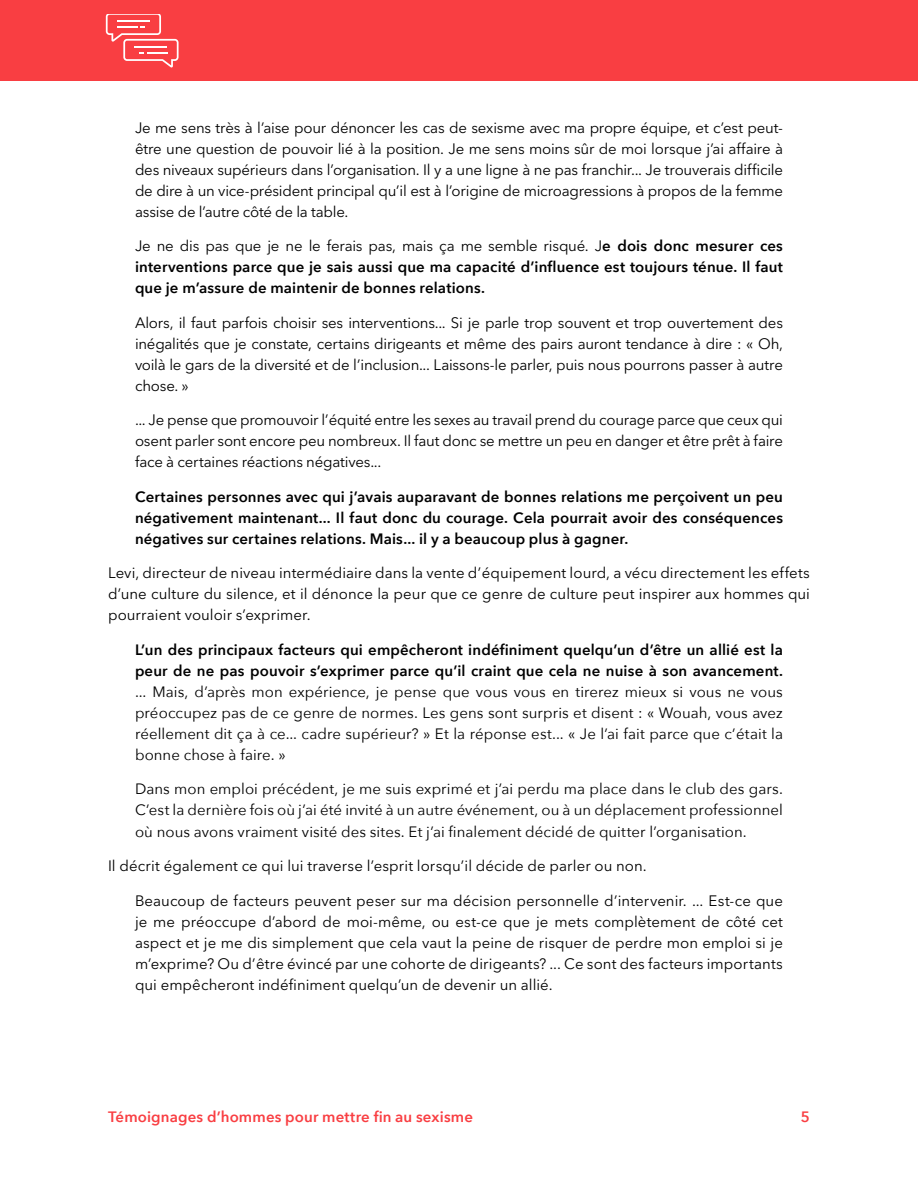
<style>
.page{position:relative;width:918px;height:1188px;background:#fff}
.page>*{position:absolute;margin:0;border:0;box-sizing:border-box;transform-origin:0 0}
.ital_indent{font:15px/21px "Avenir Next LT Pro";letter-spacing:-.015em;color:#000;text-align:justify}
.ital_indent-2{font:15px/21px "Avenir Next";letter-spacing:.005em;color:#000;text-align:justify}
.ital_indent-3{font:600 15px/21px "Avenir Next";letter-spacing:.01em;color:#000;text-align:justify}
.Main_Paragraphs{font:15px/21px "Avenir Next LT Pro";letter-spacing:.005em;color:#000;text-align:justify}
.t1{font:600 15px "Avenir Next";letter-spacing:.01em;color:#f93e42}
.s1{font-family:"Avenir Next LT Pro";font-weight:400}
.s2{font-weight:600}
</style>
<div class="page">
<div style="left:0;top:0;width:918px;height:81px;background:#f93e42"></div>
<svg style="left:106px;top:14px;width:73px;height:54px"></svg>
<p class="ital_indent" style="left:135px;top:117px;width:650px">Je me sens très à l’aise pour dénoncer les cas de sexisme avec ma propre équipe, et c’est peut&shy;être une question de pouvoir lié à la position. Je me sens moins sûr de moi lorsque j’ai affaire à des niveaux supérieurs dans l’organisation. Il y a une ligne à ne pas franchir... Je trouverais difficile de dire à un vice-président principal qu’il est à l’origine de microagressions à propos de la femme assise de l’autre côté de la table.</p>
<p class="ital_indent-3" style="left:135px;top:235px;width:649px"><span class="s1">Je ne dis pas que je ne le ferais pas, mais ça me semble risqué. J</span>e dois donc mesurer ces interventions parce que je sais aussi que ma capacité d’influence est toujours ténue. Il faut que je m’assure de maintenir de bonnes relations.</p>
<p class="ital_indent" style="left:135px;top:312px;width:649px">Alors, il faut parfois choisir ses interventions... Si je parle trop souvent et trop ouvertement des inégalités que je constate, certains dirigeants et même des pairs auront tendance à dire : « Oh, voilà le gars de la diversité et de l’inclusion... Laissons-le parler, puis nous pourrons passer à autre chose. »</p>
<p class="ital_indent" style="left:135px;top:410px;width:649px">... Je pense que promouvoir l’équité entre les sexes au travail prend du courage parce que ceux qui osent parler sont encore peu nombreux. Il faut donc se mettre un peu en danger et être prêt à faire face à certaines réactions négatives...</p>
<p class="ital_indent-3" style="left:135px;top:486px;width:649px">Certaines personnes avec qui j’avais auparavant de bonnes relations me perçoivent un peu négativement maintenant... Il faut donc du courage. Cela pourrait avoir des conséquences négatives sur certaines relations. Mais... il y a beaucoup plus à gagner.</p>
<p class="Main_Paragraphs" style="left:108px;top:563px;width:704px">Levi, directeur de niveau intermédiaire dans la vente d’équipement lourd, a vécu directement les effets d’une culture du silence, et il dénonce la peur que ce genre de culture peut inspirer aux hommes qui pourraient vouloir s’exprimer.</p>
<p class="ital_indent-2" style="left:135px;top:639px;width:650px"><span class="s2">L’un des principaux facteurs qui empêcheront indéfiniment quelqu’un d’être un allié est la peur de ne pas pouvoir s’exprimer parce qu’il craint que cela ne nuise à son avancement. </span>... Mais, d’après mon expérience, je pense que vous vous en tirerez mieux si vous ne vous préoccupez pas de ce genre de normes. Les gens sont surpris et disent : « Wouah, vous avez réellement dit ça à ce... cadre supérieur? » Et la réponse est... « Je l’ai fait parce que c’était la bonne chose à faire. »</p>
<p class="ital_indent-2" style="left:135px;top:778px;width:650px">Dans mon emploi précédent, je me suis exprimé et j’ai perdu ma place dans le club des gars.<br>C’est la dernière fois où j’ai été invité à un autre événement, ou à un déplacement professionnel où nous avons vraiment visité des sites. Et j’ai finalement décidé de quitter l’organisation.</p>
<p class="Main_Paragraphs" style="left:108px;top:856px;width:540px">Il décrit également ce qui lui traverse l’esprit lorsqu’il décide de parler ou non.</p>
<p class="ital_indent" style="left:135px;top:890px;width:650px">Beaucoup de facteurs peuvent peser sur ma décision personnelle d’intervenir. ... Est-ce que je me préoccupe d’abord de moi-même, ou est-ce que je mets complètement de côté cet aspect et je me dis simplement que cela vaut la peine de risquer de perdre mon emploi si je m’exprime? Ou d’être évincé par une cohorte de dirigeants? ... Ce sont des facteurs importants qui empêcheront indéfiniment quelqu’un de devenir un allié.</p>
<p class="t1" style="left:108px;top:1104px;width:367px">Témoignages d’hommes pour mettre fin au sexisme</p>
<p class="t1" style="left:801px;top:1104px;width:11px">5</p>
</div>
